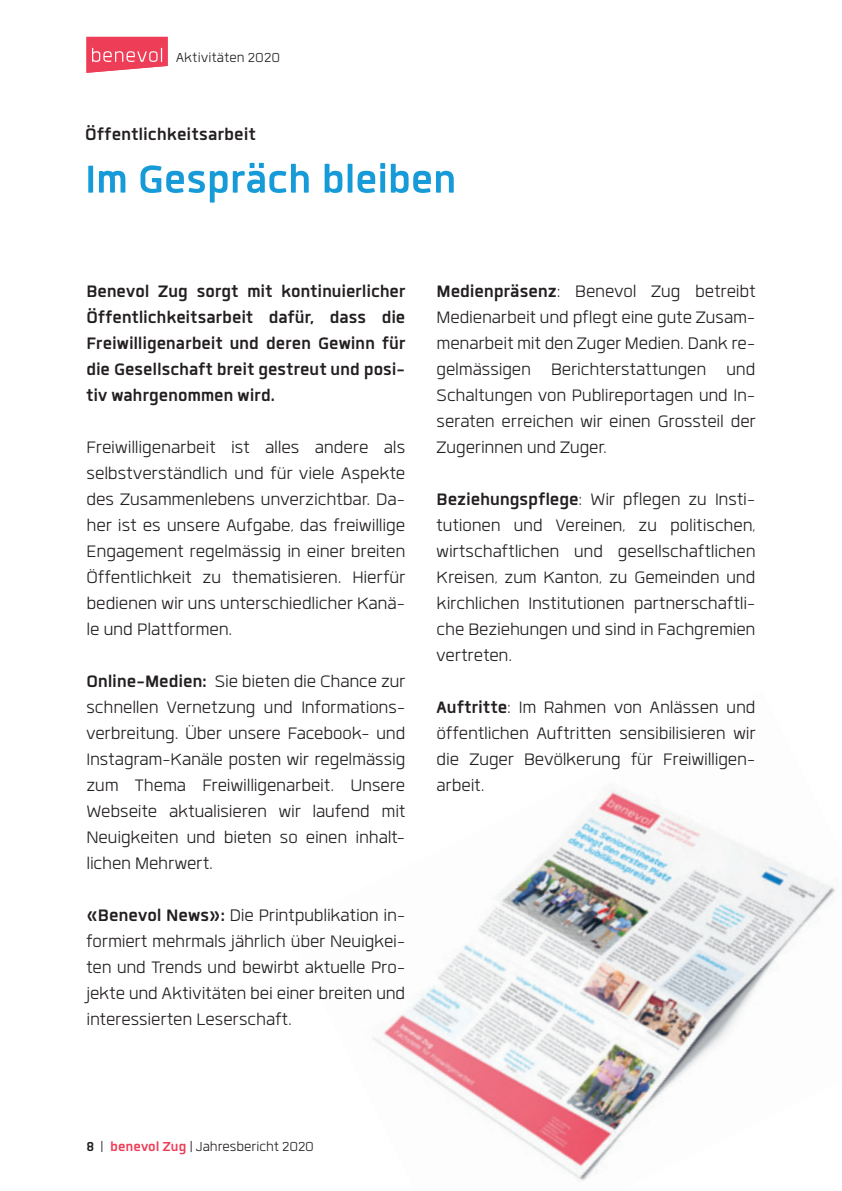
<style>
.page{position:relative;width:842px;height:1191px;background:#fff}
.page>*{position:absolute;margin:0;border:0;box-sizing:border-box;transform-origin:0 0}
.t1{font:700 54px "Quan";letter-spacing:-.01em;color:#169bd8}
.t2{font:300 23px/26px "Quan";letter-spacing:-.01em;color:#231f20;text-align:justify}
.t3{font:700 23px/26px "Quan";color:#231f20;text-align:justify}
.t4{font:300 18px "Quan";color:#231f20}
.s1{font-weight:700}
.s2{font-weight:700;color:#ee3d56}
</style>
<div class="page">
<img style="left:373px;top:784px;width:462px;height:397px">
<svg style="left:86px;top:37px;width:82px;height:36px;background:#f05f74"></svg>
<p class="t4" style="left:176px;top:49px;width:106px">Aktivitäten 2020</p>
<p class="t3" style="left:85px;top:121px;width:172px">Öffentlichkeitsarbeit</p>
<h1 class="t1" style="left:85px;top:153px;width:373px">Im Gespräch bleiben</h1>
<p class="t3" style="left:86px;top:278px;width:320px">Benevol Zug sorgt mit kontinuierlicher Öffentlichkeitsarbeit dafür, dass die Freiwilligenarbeit und deren Gewinn für die Gesellschaft breit gestreut und posi&shy;tiv wahrgenommen wird.</p>
<p class="t2" style="left:86px;top:434px;width:320px">Freiwilligenarbeit ist alles andere als selbstverständlich und für viele Aspekte des Zusammenlebens unverzichtbar. Da&shy;her ist es unsere Aufgabe, das freiwillige Engagement regelmässig in einer breiten Öffentlichkeit zu thematisieren. Hierfür bedienen wir uns unterschiedlicher Kanä&shy;le und Plattformen.</p>
<p class="t2" style="left:86px;top:668px;width:320px"><span class="s1">Online-Medien:</span> Sie bieten die Chance zur schnellen Vernetzung und Informations&shy;verbreitung. Über unsere Facebook- und Instagram-Kanäle posten wir regelmässig zum Thema Freiwilligenarbeit. Unsere Webseite aktualisieren wir laufend mit Neuigkeiten und bieten so einen inhalt&shy;lichen Mehrwert.</p>
<p class="t2" style="left:86px;top:902px;width:320px"><span class="s1">«Benevol News»:</span> Die Printpublikation in&shy;formiert mehrmals jährlich über Neuigkei&shy;ten und Trends und bewirbt aktuelle Pro&shy;jekte und Aktivitäten bei einer breiten und interessierten Leserschaft.</p>
<p class="t2" style="left:437px;top:278px;width:320px"><span class="s1">Medienpräsenz</span>: Benevol Zug betreibt Medienarbeit und pflegt eine gute Zusam&shy;menarbeit mit den Zuger Medien. Dank re&shy;gelmässigen Berichterstattungen und Schaltungen von Publireportagen und In&shy;seraten erreichen wir einen Grossteil der Zugerinnen und Zuger.</p>
<p class="t2" style="left:437px;top:485px;width:320px"><span class="s1">Beziehungspflege</span>: Wir pflegen zu Insti&shy;tutionen und Vereinen, zu politischen, wirtschaftlichen und gesellschaftlichen Kreisen, zum Kanton, zu Gemeinden und kirchlichen Institutionen partnerschaftli&shy;che Beziehungen und sind in Fachgremien vertreten.</p>
<p class="t2" style="left:437px;top:693px;width:320px"><span class="s1">Auftritte</span>: Im Rahmen von Anlässen und öffentlichen Auftritten sensibilisieren wir die Zuger Bevölkerung für Freiwilligen&shy;arbeit.</p>
<p class="t4" style="left:86px;top:1138px;width:229px"><span class="s1">8</span> | <span class="s2">benevol Zug</span> | Jahresbericht 2020</p>
</div>
